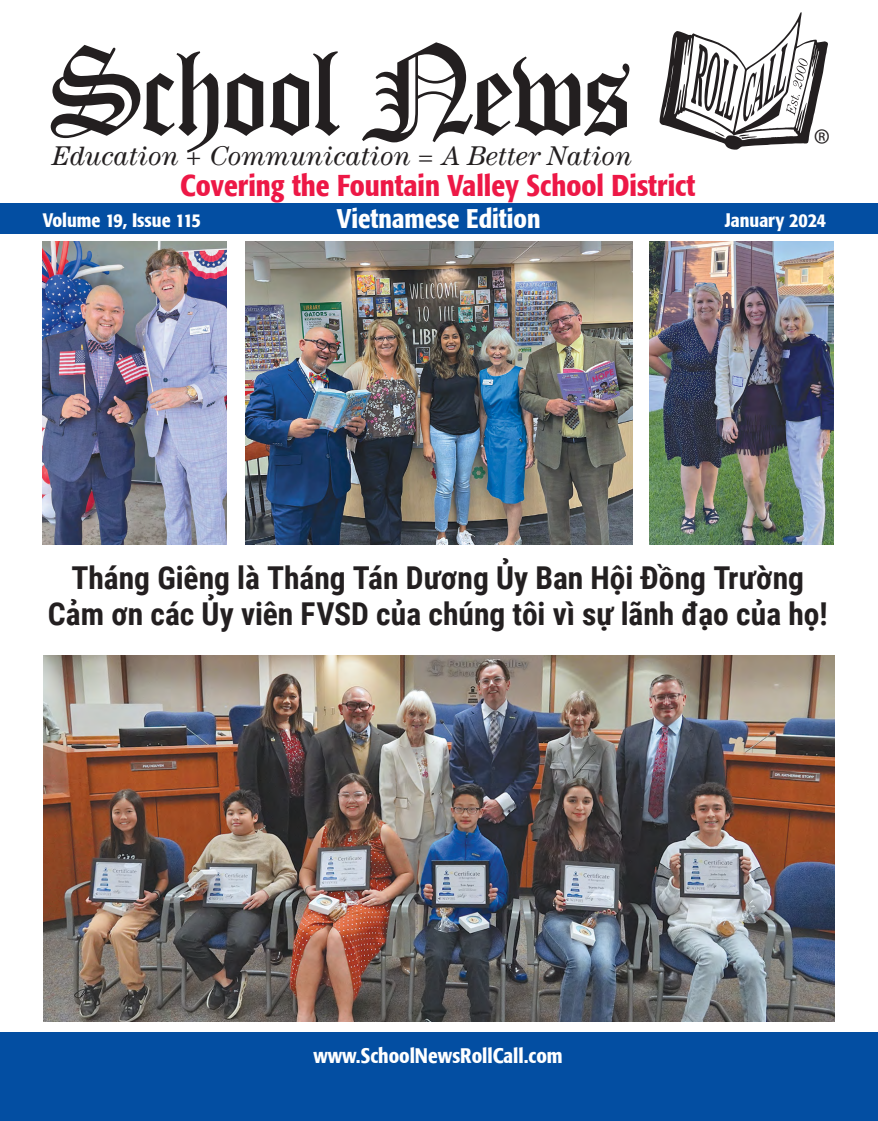
<style>
.page{position:relative;width:878px;height:1121px;background:#fff}
.page>*{position:absolute;margin:0;border:0;box-sizing:border-box;transform-origin:0 0}
.t1{font:31.65px "Myriad";color:#231f20}
.t2{font:700 31.5px/36px "Roboto Condensed";color:#231f20;text-align:center}
.t3{font:500 condensed 30px "Formata";color:#ed1846}
.t4{font:italic 27.15px "Century LT";color:#231f20}
.t5{font:500 condensed 27px "Formata";color:#fff}
.t6{font:500 condensed 21px "Formata";color:#fff}
.t7{font:500 condensed 19.5px "Formata";color:#fff}
</style>
<div class="page">
<div style="left:0;top:204px;width:878px;height:30px;background:#034ea2"></div>
<div style="left:0;top:1032px;width:878px;height:88px;background:#034ea2"></div>
<svg style="left:51px;top:45px;width:167px;height:108px"></svg>
<svg style="left:224px;top:73px;width:39px;height:63px"></svg>
<svg style="left:270px;top:51px;width:70px;height:85px"></svg>
<svg style="left:362px;top:42px;width:267px;height:100px"></svg>
<svg style="left:659px;top:12px;width:169px;height:138px"></svg>
<img style="left:245px;top:242px;width:388px;height:302px">
<img style="left:650px;top:242px;width:183px;height:302px">
<img style="left:43px;top:242px;width:184px;height:302px">
<img style="left:43px;top:655px;width:791px;height:366px">
<p class="t4" style="left:52px;top:140px;width:581px">Education + Communication = A Better Nation</p>
<p class="t1" style="left:813px;top:125px;width:18px">®</p>
<p class="t3" style="left:180px;top:167px;width:516px">Covering the Fountain Valley School District</p>
<p class="t7" style="left:43px;top:208px;width:159px">Volume 19, Issue 115</p>
<p class="t7" style="left:724px;top:208px;width:103px">January 2024</p>
<p class="t5" style="left:337px;top:202px;width:205px">Vietnamese Edition</p>
<p class="t2" style="left:48px;top:559px;width:781px">Tháng Giêng là Tháng Tán Dương Ủy Ban Hội Đồng Trường<br>Cảm ơn các Ủy viên FVSD của chúng tôi vì sự lãnh đạo của họ!</p>
<p class="t6" style="left:313px;top:1042px;width:251px">www.SchoolNewsRollCall.com</p>
</div>
